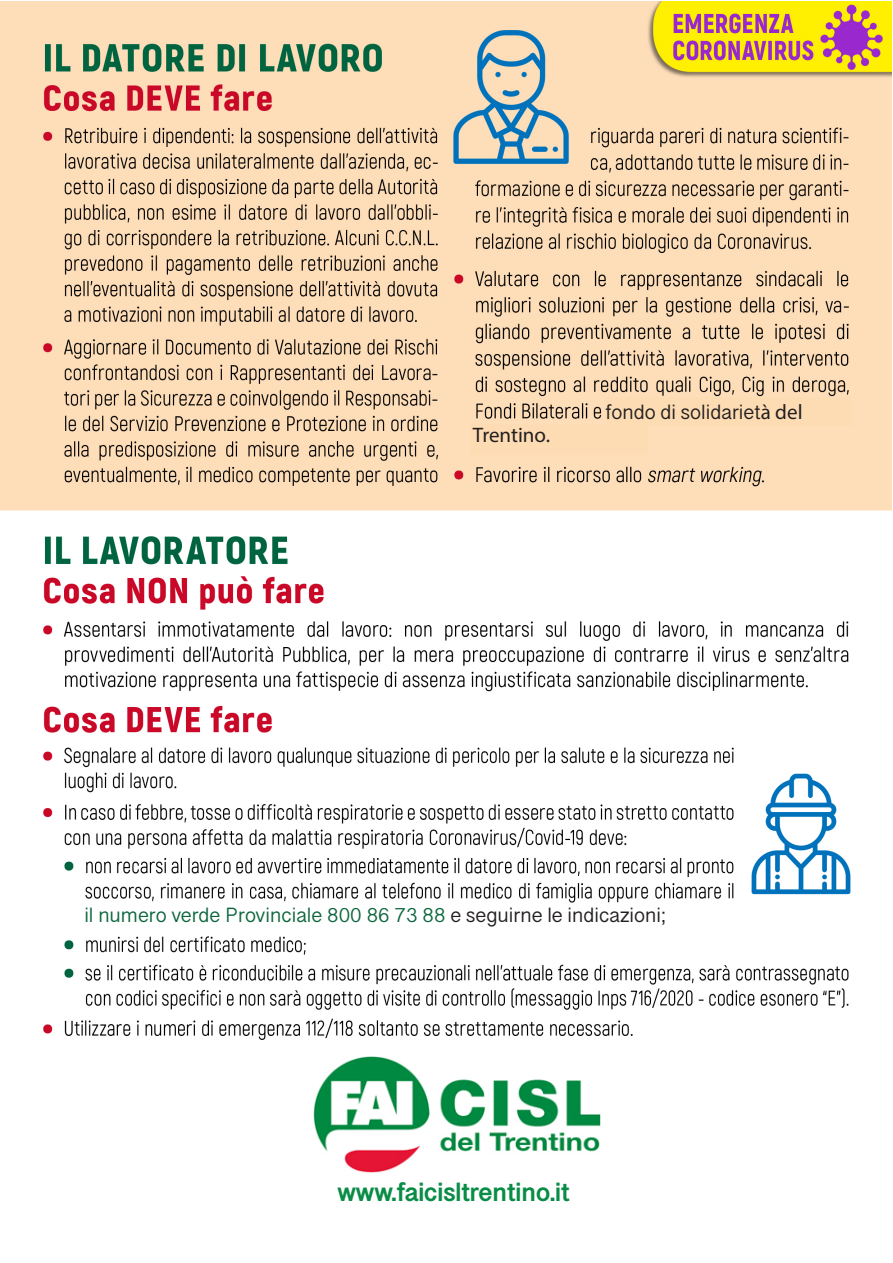
<style>
.page{position:relative;width:893px;height:1263px;background:#fff}
.page>*{position:absolute;margin:0;border:0;box-sizing:border-box;transform-origin:0 0}
.t1{font:700 27px "Malayalam Sangam MN";color:#098c45}
.t2{font:21px "Malayalam Sangam MN";color:#0d663e}
.t3{font:21px "Malayalam Sangam MN";color:#231f20}
.t4{font:21px "Myriad Pro";color:#231f20}
.s1{font-family:"Myriad Pro"}
.s2{color:#231f20}
</style>
<div class="page">
<img style="left:0;top:1px;width:891px;height:1039px">
<div style="left:606px;top:398px;width:246px;height:28px;background:#fedcb3"></div>
<div style="left:470px;top:424px;width:178px;height:30px;background:#fedcb3"></div>
<img style="left:313px;top:1056px;width:288px;height:117px">
<p class="t4" style="left:473px;top:422px;width:79px">Trentino.</p>
<p class="t3" style="left:606px;top:401px;width:198px">fondo di solidariet<span class="s1">à del</span></p>
<p class="t2" style="left:84px;top:905px;width:582px">il numero verde Provinciale 800 86 73 88 <span class="s2">e seguirne le indicazioni;</span></p>
<p class="t1" style="left:337px;top:1179px;width:234px">www.faicisltrentino.it</p>
</div>
